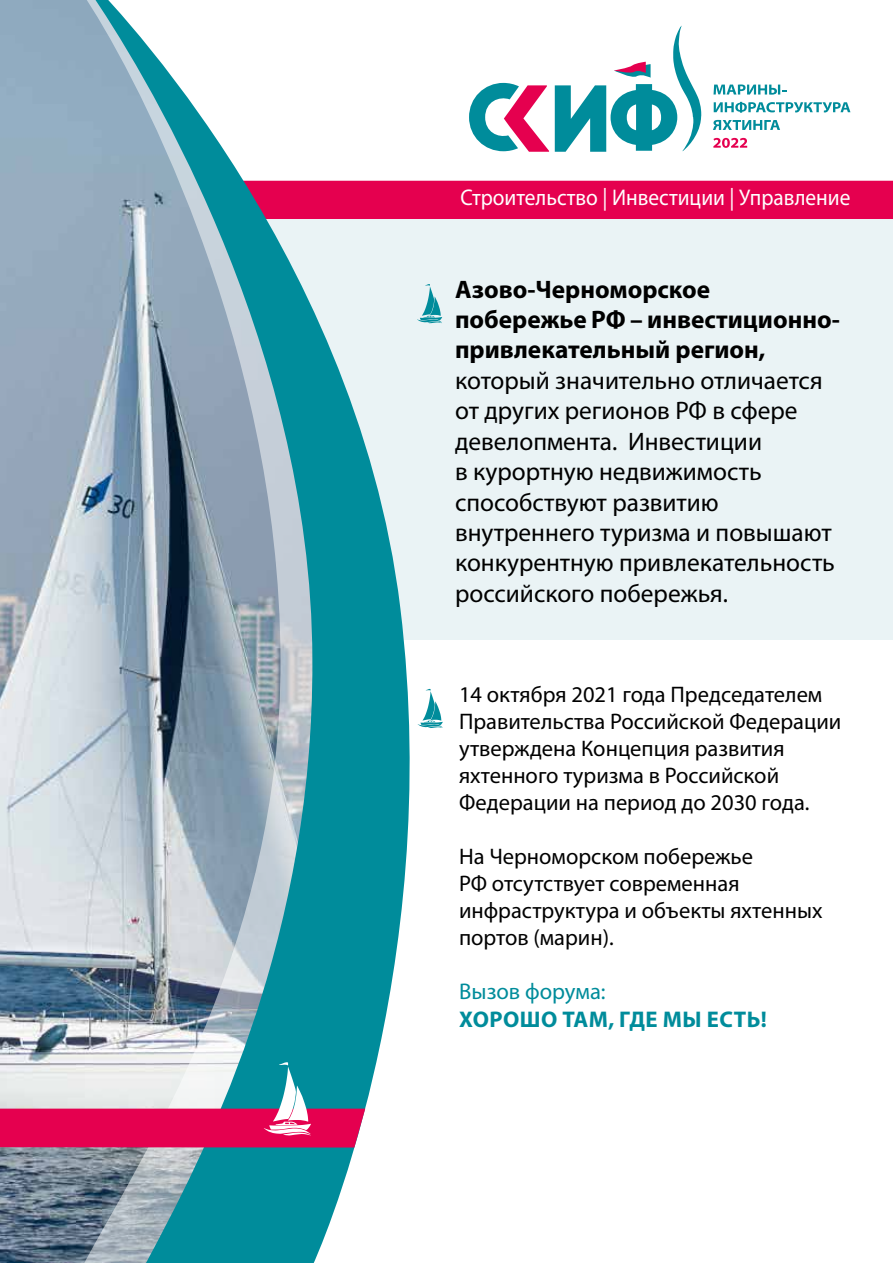
<style>
.page{position:relative;width:893px;height:1263px;background:#fff}
.page>*{position:absolute;margin:0;border:0;box-sizing:border-box;transform-origin:0 0}
.t1{font:25.35px/30.5px "Myriad Pro";color:#000}
.t2{font:700 25.35px/30.5px "Myriad Pro";color:#000}
.t3{font:22.8px "Myriad Pro";color:#fff;scale:.94 1}
.t4{font:700 22.8px "Myriad Pro";letter-spacing:.02em;color:#008c9b}
.t5{font:22.8px "Myriad Pro";color:#008c9b}
.t6{font:22.5px/27px "Myriad Pro";color:#000}
</style>
<div class="page">
<div style="left:257px;top:215px;width:636px;height:425px;background:#eaf3f5"></div>
<div style="left:445px;top:181px;width:448px;height:38px;background:#e5004f"></div>
<svg style="left:469px;top:83px;width:80px;height:69px"></svg>
<svg style="left:713px;top:84px;width:73px;height:11px"></svg>
<svg style="left:714px;top:102px;width:136px;height:11px"></svg>
<svg style="left:713px;top:120px;width:67px;height:10px"></svg>
<svg style="left:713px;top:138px;width:34px;height:10px"></svg>
<svg style="left:555px;top:26px;width:146px;height:126px"></svg>
<img style="left:0;top:0;width:80px;height:1263px">
<svg style="left:80px;top:0;width:8px;height:1263px"></svg>
<svg style="left:88px;top:0;width:357px;height:1263px"></svg>
<svg style="left:0;top:1062px;width:365px;height:85px"></svg>
<svg style="left:417px;top:284px;width:25px;height:39px"></svg>
<svg style="left:418px;top:689px;width:25px;height:39px"></svg>
<p class="t3" style="left:460px;top:183px;width:416px">Строительство | Инвестиции | Управление</p>
<p class="t2" style="left:455px;top:273px;width:386px">Азово-Черноморское побережье РФ – инвестиционно&shy;привлекательный регион,</p>
<p class="t1" style="left:455px;top:365px;width:381px">который значительно отличается от других регионов РФ в сфере девелопмента. Инвестиции<br>в курортную недвижимость способствуют развитию внутреннего туризма и повышают конкурентную привлекательность российского побережья.</p>
<p class="t6" style="left:459px;top:680px;width:384px">14 октября 2021 года Председателем Правительства Российской Федерации утверждена Концепция развития яхтенного туризма в Российской Федерации на период до 2030 года.</p>
<p class="t6" style="left:459px;top:842px;width:365px">На Черноморском побережье<br>РФ отсутствует современная инфраструктура и объекты яхтенных портов (марин).</p>
<p class="t5" style="left:459px;top:978px;width:148px">Вызов форума:</p>
<p class="t4" style="left:459px;top:1004px;width:309px">ХОРОШО ТАМ, ГДЕ МЫ ЕСТЬ!</p>
</div>
